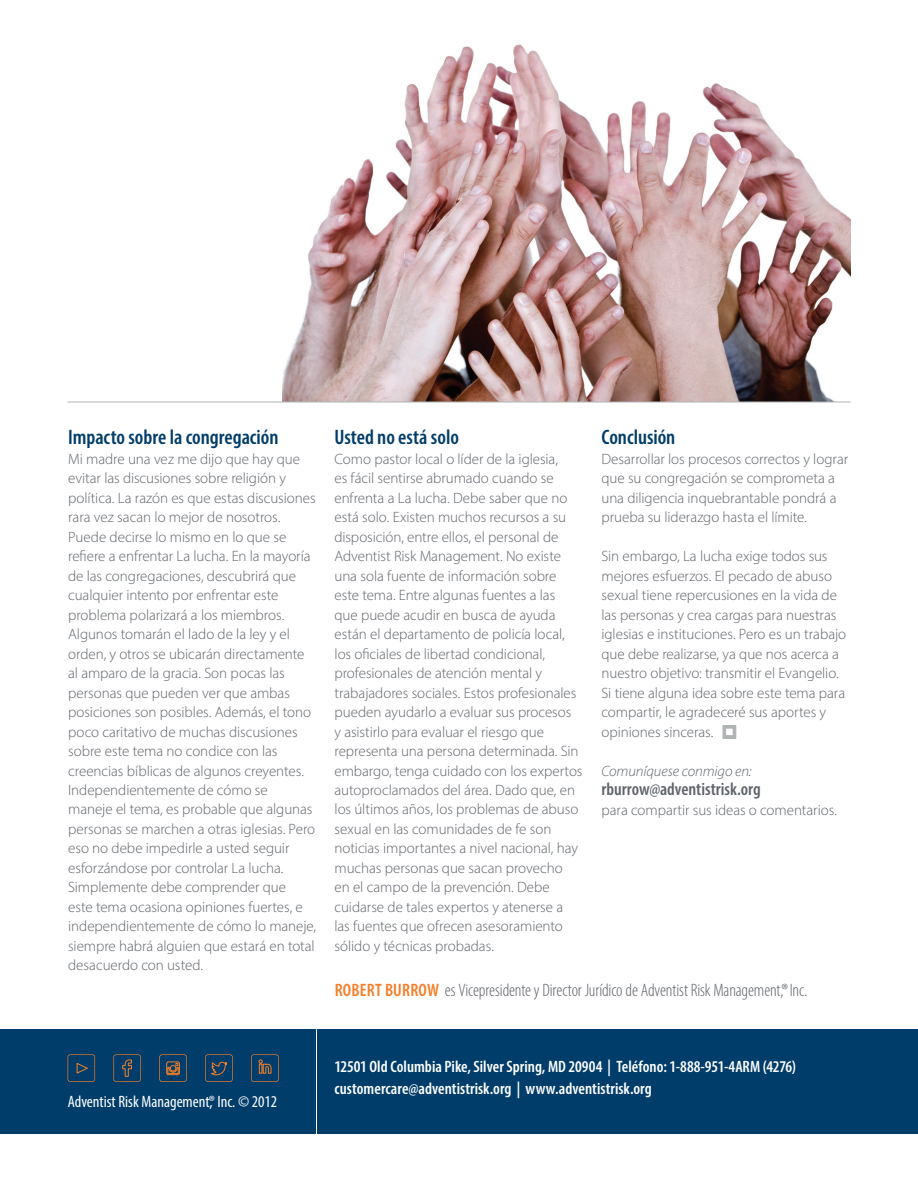
<style>
.page{position:relative;width:918px;height:1188px;background:#fff}
.page>*{position:absolute;margin:0;border:0;box-sizing:border-box;transform-origin:0 0}
.t1{font:600 condensed 21px "Myriad Pro";color:#003d6a}
.t2{font:300 condensed 18px "Myriad Pro";letter-spacing:-.01em;color:#5f6369}
.t3{font:600 condensed 18px "Myriad Pro";color:#5f6369}
.t4{font:600 condensed 16.5px/22.5px "Myriad Pro";letter-spacing:.005em;color:#fff}
.t5{font:condensed 16.5px "Myriad Pro";color:#fff}
.t6{font:300 15px/19.5px "Myriad Pro";letter-spacing:-.005em;color:#5f6369}
.t7{font:italic 300 15px "Myriad Pro";letter-spacing:-.005em;color:#5f6369}
.s1{font-weight:600;color:#f47f2a}
</style>
<div class="page">
<div style="left:0;top:1029px;width:918px;height:105px;background:#003d6a"></div>
<svg style="left:113px;top:1054px;width:28px;height:28px"></svg>
<svg style="left:159px;top:1054px;width:28px;height:28px"></svg>
<svg style="left:251px;top:1054px;width:28px;height:28px"></svg>
<svg style="left:205px;top:1054px;width:28px;height:28px"></svg>
<svg style="left:68px;top:1054px;width:27px;height:28px"></svg>
<hr style="left:316px;top:1029px;width:1px;height:105px;background:#fff">
<img style="left:283px;top:44px;width:567px;height:358px">
<hr style="left:68px;top:402px;width:782px;height:1px;background:#b1b4b5">
<svg style="left:722px;top:725px;width:15px;height:14px"></svg>
<h1 class="t1" style="left:68px;top:424px;width:212px">Impacto sobre la congregación</h1>
<p class="t6" style="left:68px;top:449px;width:250px">Mi madre una vez me dijo que hay que evitar las discusiones sobre religión y política. La razón es que estas discusiones rara vez sacan lo mejor de nosotros.<br>Puede decirse lo mismo en lo que se refiere a enfrentar La lucha. En la mayoría de las congregaciones, descubrirá que cualquier intento por enfrentar este problema polarizará a los miembros.<br>Algunos tomarán el lado de la ley y el orden, y otros se ubicarán directamente al amparo de la gracia. Son pocas las personas que pueden ver que ambas posiciones son posibles. Además, el tono poco caritativo de muchas discusiones sobre este tema no condice con las creencias bíblicas de algunos creyentes.<br>Independientemente de cómo se<br>maneje el tema, es probable que algunas personas se marchen a otras iglesias. Pero eso no debe impedirle a usted seguir esforzándose por controlar La lucha.<br>Simplemente debe comprender que<br>este tema ocasiona opiniones fuertes, e independientemente de cómo lo maneje, siempre habrá alguien que estará en total desacuerdo con usted.</p>
<h1 class="t1" style="left:334px;top:424px;width:126px">Usted no está solo</h1>
<p class="t6" style="left:334px;top:449px;width:250px">Como pastor local o líder de la iglesia,<br>es fácil sentirse abrumado cuando se enfrenta a La lucha. Debe saber que no está solo. Existen muchos recursos a su disposición, entre ellos, el personal de Adventist Risk Management. No existe una sola fuente de información sobre este tema. Entre algunas fuentes a las<br>que puede acudir en busca de ayuda están el departamento de policía local, los oficiales de libertad condicional, profesionales de atención mental y trabajadores sociales. Estos profesionales pueden ayudarlo a evaluar sus procesos<br>y asistirlo para evaluar el riesgo que representa una persona determinada. Sin embargo, tenga cuidado con los expertos autoproclamados del área. Dado que, en los últimos años, los problemas de abuso sexual en las comunidades de fe son noticias importantes a nivel nacional, hay muchas personas que sacan provecho<br>en el campo de la prevención. Debe cuidarse de tales expertos y atenerse a<br>las fuentes que ofrecen asesoramiento sólido y técnicas probadas.</p>
<h1 class="t1" style="left:602px;top:424px;width:75px">Conclusión</h1>
<p class="t6" style="left:602px;top:449px;width:248px">Desarrollar los procesos correctos y lograr que su congregación se comprometa a una diligencia inquebrantable pondrá a prueba su liderazgo hasta el límite.</p>
<p class="t6" style="left:602px;top:546px;width:246px">Sin embargo, La lucha exige todos sus mejores esfuerzos. El pecado de abuso sexual tiene repercusiones en la vida de las personas y crea cargas para nuestras iglesias e instituciones. Pero es un trabajo que debe realizarse, ya que nos acerca a nuestro objetivo: transmitir el Evangelio.<br>Si tiene alguna idea sobre este tema para compartir, le agradeceré sus aportes y opiniones sinceras.</p>
<p class="t7" style="left:602px;top:762px;width:152px">Comuníquese conmigo en:</p>
<p class="t3" style="left:602px;top:778px;width:161px">rburrow@adventistrisk.org</p>
<p class="t6" style="left:602px;top:800px;width:237px">para compartir sus ideas o comentarios.</p>
<p class="t2" style="left:335px;top:979px;width:474px"><span class="s1">ROBERT BURROW</span> es Vicepresidente y Director Jurídico de Adventist Risk Management,® Inc.</p>
<p class="t5" style="left:68px;top:1092px;width:211px">Adventist Risk Management,® Inc. © 2012</p>
<p class="t4" style="left:334px;top:1055px;width:463px">12501 Old Columbia Pike, Silver Spring, MD 20904 | Teléfono: 1-888-951-4ARM (4276) customercare@adventistrisk.org | www.adventistrisk.org</p>
</div>
